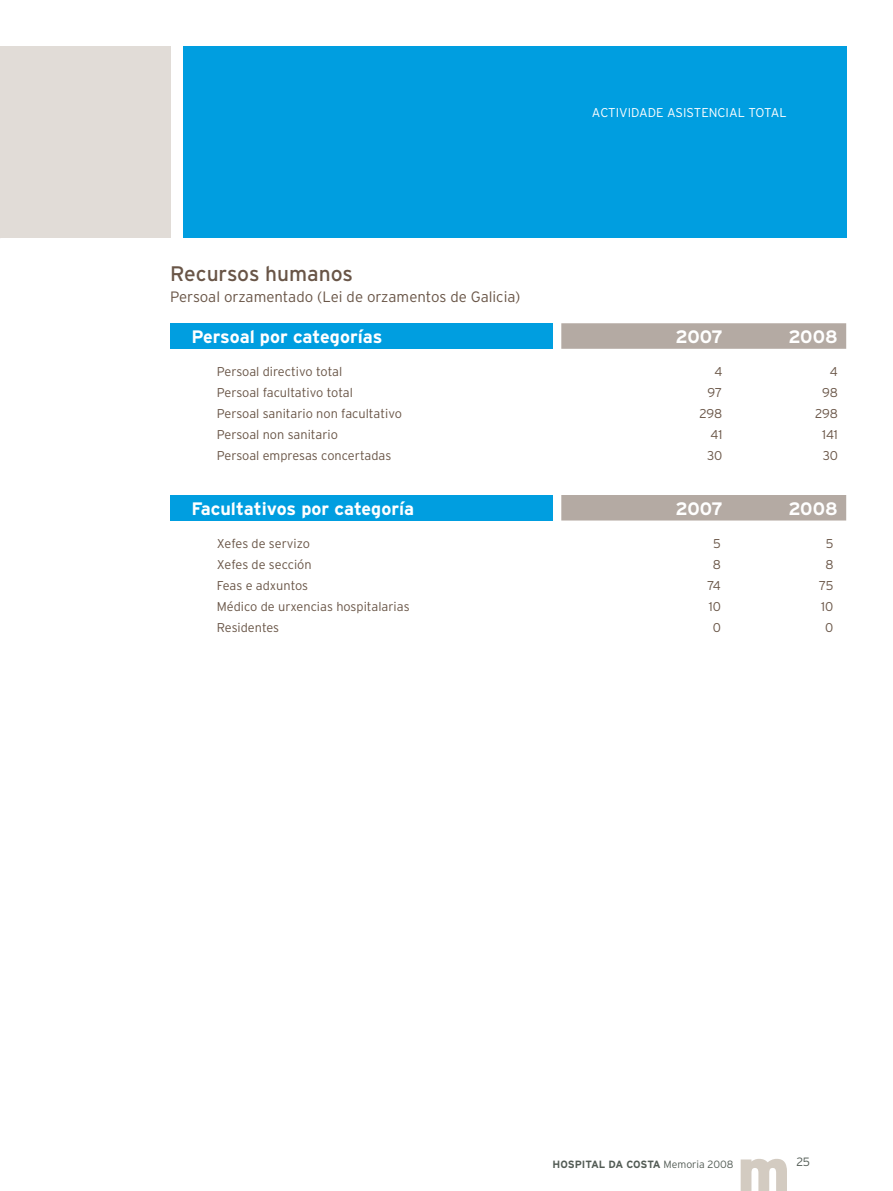
<style>
.page{position:relative;width:893px;height:1191px;background:#fff}
.page>*{position:absolute;margin:0;border:0;box-sizing:border-box;transform-origin:0 0}
.t1{font:900 60px "Interstate";color:#d3cbc1}
.t2{font:21px "Interstate";color:#695547}
.t3{font:700 18px "Interstate";color:#fff}
.t4{font:300 15px "Interstate";color:#695547}
.t5{font:300 12.75px "Interstate";color:#695547}
.t6{font:300 12.75px "Interstate";color:#fff}
.t7{font:300 12px "Interstate";color:#535c55}
.t8{font:700 10.5px "Interstate";letter-spacing:-.015em;color:#535c55}
.s1{font-weight:300}
</style>
<div class="page">
<div style="left:183px;top:47px;width:663px;height:191px;background:#009ee0"></div>
<div style="left:0;top:47px;width:170px;height:191px;background:#e1dcd7"></div>
<div style="left:170px;top:323px;width:383px;height:26px;background:#009ee0"></div>
<svg style="left:561px;top:323px;width:285px;height:26px;background:#b5aba4"></svg>
<div style="left:170px;top:495px;width:383px;height:25px;background:#009ee0"></div>
<div style="left:561px;top:495px;width:285px;height:25px;background:#b4aaa3"></div>
<h2 class="t2" style="left:170px;top:261px;width:184px">Recursos humanos</h2>
<p class="t4" style="left:170px;top:288px;width:352px">Persoal orzamentado (Lei de orzamentos de Galicia)</p>
<p class="t6" style="left:592px;top:105px;width:196px">ACTIVIDADE ASISTENCIAL TOTAL</p>
<h3 class="t3" style="left:191px;top:327px;width:193px">Persoal por categorías</h3>
<h3 class="t3" style="left:675px;top:327px;width:49px">2007</h3>
<h3 class="t3" style="left:788px;top:327px;width:51px">2008</h3>
<p class="t5" style="left:217px;top:364px;width:127px">Persoal directivo total</p>
<p class="t5" style="left:714px;top:364px;width:9px">4</p>
<p class="t5" style="left:830px;top:364px;width:9px">4</p>
<p class="t5" style="left:217px;top:385px;width:138px">Persoal facultativo total</p>
<p class="t5" style="left:707px;top:385px;width:16px">97</p>
<p class="t5" style="left:822px;top:385px;width:17px">98</p>
<p class="t5" style="left:217px;top:406px;width:187px">Persoal sanitario non facultativo</p>
<p class="t5" style="left:700px;top:406px;width:24px">298</p>
<p class="t5" style="left:815px;top:406px;width:24px">298</p>
<p class="t5" style="left:217px;top:427px;width:123px">Persoal non sanitario</p>
<p class="t5" style="left:711px;top:427px;width:13px">41</p>
<p class="t5" style="left:822px;top:427px;width:17px">141</p>
<p class="t5" style="left:217px;top:448px;width:176px">Persoal empresas concertadas</p>
<p class="t5" style="left:707px;top:448px;width:17px">30</p>
<p class="t5" style="left:823px;top:448px;width:17px">30</p>
<h3 class="t3" style="left:191px;top:498px;width:224px">Facultativos por categoría</h3>
<h3 class="t3" style="left:675px;top:498px;width:49px">2007</h3>
<h3 class="t3" style="left:788px;top:498px;width:51px">2008</h3>
<p class="t5" style="left:217px;top:536px;width:95px">Xefes de servizo</p>
<p class="t5" style="left:713px;top:536px;width:9px">5</p>
<p class="t5" style="left:826px;top:536px;width:9px">5</p>
<p class="t5" style="left:217px;top:557px;width:96px">Xefes de sección</p>
<p class="t5" style="left:713px;top:557px;width:10px">8</p>
<p class="t5" style="left:825px;top:557px;width:10px">8</p>
<p class="t5" style="left:217px;top:578px;width:93px">Feas e adxuntos</p>
<p class="t5" style="left:707px;top:578px;width:15px">74</p>
<p class="t5" style="left:819px;top:578px;width:16px">75</p>
<p class="t5" style="left:217px;top:599px;width:194px">Médico de urxencias hospitalarias</p>
<p class="t5" style="left:709px;top:599px;width:14px">10</p>
<p class="t5" style="left:821px;top:599px;width:14px">10</p>
<p class="t5" style="left:217px;top:620px;width:64px">Residentes</p>
<p class="t5" style="left:713px;top:620px;width:10px">0</p>
<p class="t5" style="left:825px;top:620px;width:10px">0</p>
<p class="t8" style="left:553px;top:1158px;width:182px">HOSPITAL DA COSTA <span class="s1">Memoria 2008</span></p>
<h1 class="t1" style="left:737px;top:1135px;width:54px">m</h1>
<p class="t7" style="left:796px;top:1155px;width:15px">25</p>
</div>
